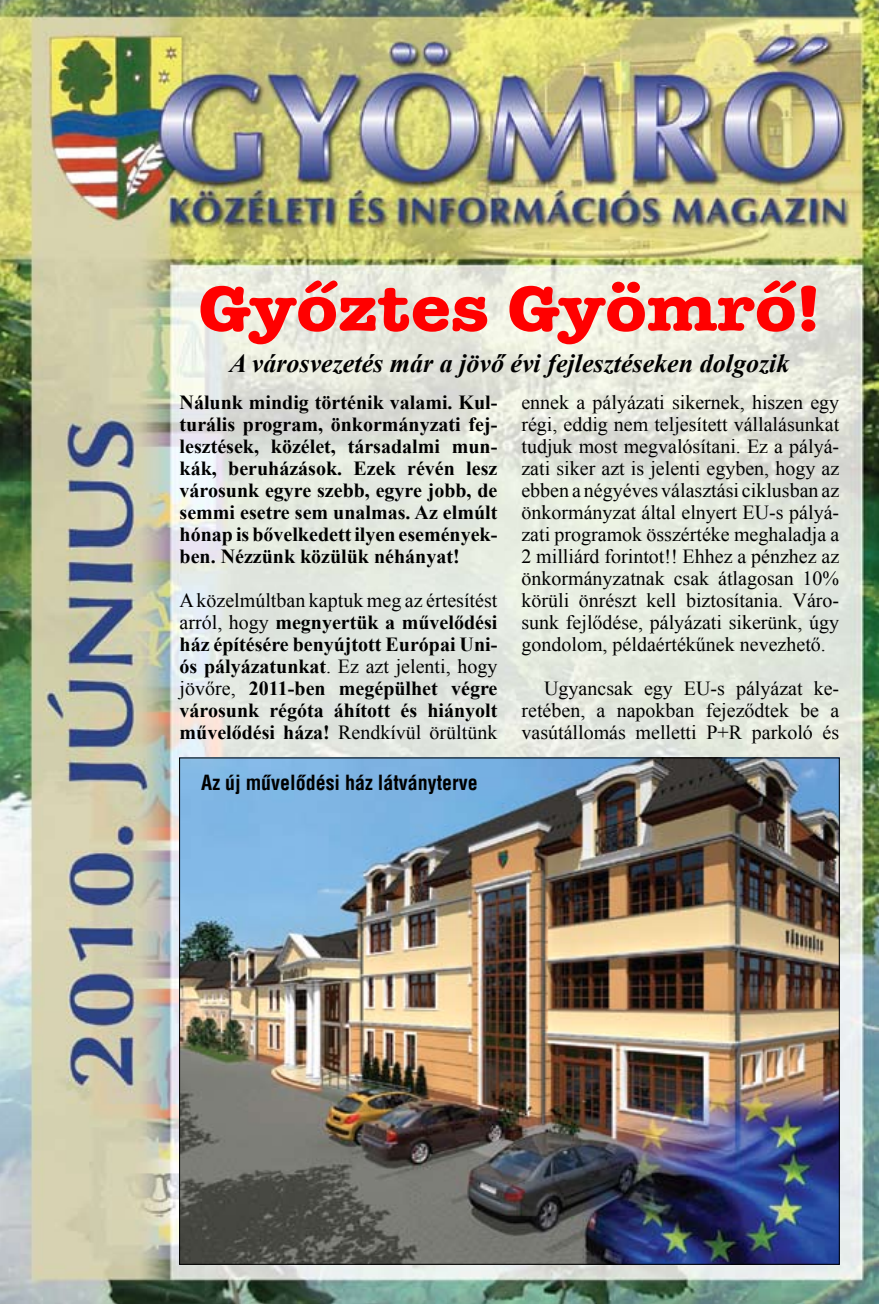
<style>
.page{position:relative;width:879px;height:1304px;background:#fff}
.page>*{position:absolute;margin:0;border:0;box-sizing:border-box;transform-origin:0 0}
.t1{font:700 65.4px "American Typ Itc DEE";color:#f00;scale:1.13 1}
.t2{font:italic 700 26px "Times New Roman";color:#000}
.t3{font:20px/22px "Times New Roman";color:#000;text-align:justify}
.t4{font:700 20px/22px "Times New Roman";color:#000;text-align:justify}
.t5{font:700 20px "Switzerland Condensed";color:#000}
.s1{font-weight:400}
</style>
<div class="page">
<img style="left:0;top:0;width:879px;height:1304px">
<img style="left:181px;top:759px;width:657px;height:504px">
<h1 class="t1" style="left:198px;top:271px;width:552px">Győztes Gyömrő!</h1>
<h2 class="t2" style="left:229px;top:345px;width:561px">A városvezetés már a jövő évi fejlesztéseken dolgozik</h2>
<p class="t4" style="left:180px;top:390px;width:319px">Nálunk mindig történik valami. Kul&shy;turális program, önkormányzati fej&shy;lesztések, közélet, társadalmi mun&shy;kák, beruházások. Ezek révén lesz városunk egyre szebb, egyre jobb, de semmi esetre sem unalmas. Az elmúlt hónap is bővelkedett ilyen események&shy;ben. Nézzünk közülük néhányat!</p>
<p class="t4" style="left:180px;top:588px;width:319px"><span class="s1">A közelmúltban kaptuk meg az értesítést arról, hogy</span> megnyertük a művelődési ház építésére benyújtott Európai Uni&shy;ós pályázatunkat<span class="s1">. Ez azt jelenti, hogy jövőre,</span> 2011-ben megépülhet végre városunk régóta áhított és hiányolt művelődési háza! <span class="s1">Rendkívül örültünk</span></p>
<p class="t3" style="left:521px;top:391px;width:319px">ennek a pályázati sikernek, hiszen egy régi, eddig nem teljesített vállalásunkat tudjuk most megvalósítani. Ez a pályá&shy;zati siker azt is jelenti egyben, hogy az ebben a négyéves választási ciklusban az önkormányzat által elnyert EU-s pályá&shy;zati programok összértéke meghaladja a 2 milliárd forintot!! Ehhez a pénzhez az önkormányzatnak csak átlagosan 10% körüli önrészt kell biztosítania. Váro&shy;sunk fejlődése, pályázati sikerünk, úgy gondolom, példaértékűnek nevezhető.</p>
<p class="t3" style="left:521px;top:677px;width:319px;text-indent:23px">Ugyancsak egy EU-s pályázat ke&shy;retében, a napokban fejeződtek be a vasútállomás melletti P+R parkoló és</p>
<p class="t5" style="left:201px;top:771px;width:278px">Az új művelődési ház látványterve</p>
</div>
